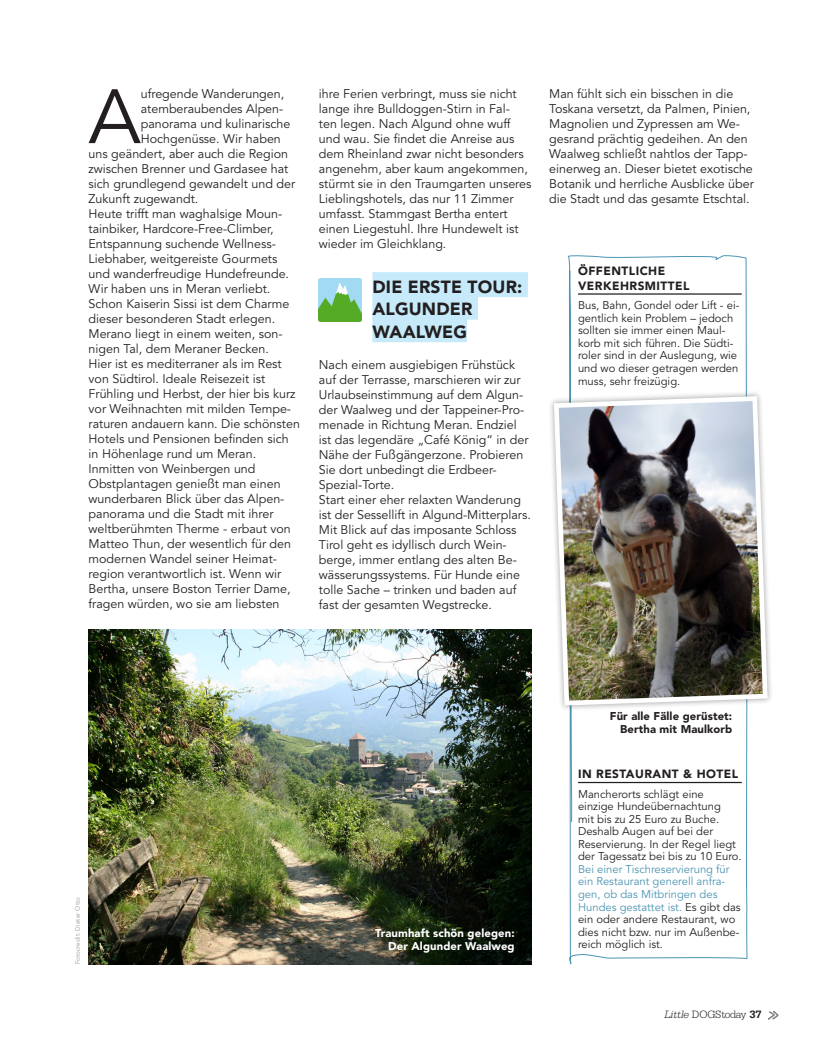
<style>
.page{position:relative;width:815px;height:1053px;background:#fff}
.page>*{position:absolute;margin:0;border:0;box-sizing:border-box;transform-origin:0 0}
._01_Lauftext{font:76px "Avenir LT Pro";color:#231f20}
._02_Zwiti_3{font:900 17.5px/22.5px "Avenir LT Pro";letter-spacing:.01em;color:#231f20}
._01_Lauftext-2{font:12.5px/15px "Avenir LT Pro";color:#231f20}
._07_Infokasten_Head{font:900 11.88px/15px "Avenir LT Pro";letter-spacing:.04em;color:#231f20}
._07_Infokasten_LT{font:11.25px/12.5px "Avenir LT Pro";color:#231f20}
._07_Infokasten_LT-2{font:11.25px/12.5px "Avenir LT Pro";color:#4c94b3}
.t1{font:900 11.25px/12.5px "Avenir LT Pro";letter-spacing:.01em;color:#fff;text-align:right}
.t2{font:900 11.25px/12.5px "Avenir LT Pro";letter-spacing:.01em;color:#231f20;text-align:right}
.t3{font:300 11.25px "Serifa Std";letter-spacing:-.025em;color:#231f20}
.t4{font:6.25px "Avenir LT Pro";letter-spacing:.02em;color:#939598}
.s1{color:#231f20}
.s2{font-style:italic}
.s3{font-weight:700}
</style>
<div class="page">
<img style="left:89px;top:629px;width:442px;height:335px">
<svg style="left:769px;top:1011px;width:10px;height:7px"></svg>
<div style="left:373px;top:272px;width:155px;height:25px;background:#c6eafa"></div>
<div style="left:372px;top:294px;width:106px;height:25px;background:#c6eafa"></div>
<div style="left:372px;top:317px;width:95px;height:25px;background:#c6eafa"></div>
<img style="left:319px;top:278px;width:42px;height:43px">
<svg style="left:568px;top:255px;width:180px;height:710px"></svg>
<hr style="left:578px;top:293px;width:164px;height:1px;background:#231f20">
<hr style="left:578px;top:781px;width:164px;height:2px;background:#231f20">
<div style="left:548px;top:390px;width:225px;height:321px;background:#fff"></div>
<img style="left:552px;top:394px;width:218px;height:314px">
<p class="_01_Lauftext" style="left:89px;top:72px;width:54px">A</p>
<p class="_01_Lauftext-2" style="left:141px;top:86px;width:145px">ufregende Wanderungen,</p>
<p class="_01_Lauftext-2" style="left:141px;top:101px;width:144px">atemberaubendes Alpen-</p>
<p class="_01_Lauftext-2" style="left:141px;top:116px;width:151px">panorama und kulinarische</p>
<p class="_01_Lauftext-2" style="left:141px;top:131px;width:142px">Hochgenüsse. Wir haben</p>
<p class="_01_Lauftext-2" style="left:89px;top:146px;width:201px">uns geändert, aber auch die Region</p>
<p class="_01_Lauftext-2" style="left:89px;top:161px;width:201px">zwischen Brenner und Gardasee hat</p>
<p class="_01_Lauftext-2" style="left:89px;top:176px;width:208px">sich grundlegend gewandelt und der</p>
<p class="_01_Lauftext-2" style="left:89px;top:191px;width:111px">Zukunft zugewandt.</p>
<p class="_01_Lauftext-2" style="left:89px;top:206px;width:195px">Heute trifft man waghalsige Moun-</p>
<p class="_01_Lauftext-2" style="left:89px;top:221px;width:187px">tainbiker, Hardcore-Free-Climber,</p>
<p class="_01_Lauftext-2" style="left:89px;top:236px;width:189px">Entspannung suchende Wellness-</p>
<p class="_01_Lauftext-2" style="left:89px;top:251px;width:190px">Liebhaber, weitgereiste Gourmets</p>
<p class="_01_Lauftext-2" style="left:89px;top:266px;width:202px">und wanderfreudige Hundefreunde.</p>
<p class="_01_Lauftext-2" style="left:89px;top:281px;width:183px">Wir haben uns in Meran verliebt.</p>
<p class="_01_Lauftext-2" style="left:89px;top:296px;width:202px">Schon Kaiserin Sissi ist dem Charme</p>
<p class="_01_Lauftext-2" style="left:89px;top:311px;width:188px">dieser besonderen Stadt erlegen.</p>
<p class="_01_Lauftext-2" style="left:89px;top:326px;width:195px">Merano liegt in einem weiten, son-</p>
<p class="_01_Lauftext-2" style="left:89px;top:341px;width:182px">nigen Tal, dem Meraner Becken.</p>
<p class="_01_Lauftext-2" style="left:89px;top:356px;width:195px">Hier ist es mediterraner als im Rest</p>
<p class="_01_Lauftext-2" style="left:89px;top:371px;width:178px">von Südtirol. Ideale Reisezeit ist</p>
<p class="_01_Lauftext-2" style="left:89px;top:386px;width:208px">Frühling und Herbst, der hier bis kurz</p>
<p class="_01_Lauftext-2" style="left:89px;top:401px;width:204px">vor Weihnachten mit milden Tempe-</p>
<p class="_01_Lauftext-2" style="left:89px;top:416px;width:213px">raturen andauern kann. Die schönsten</p>
<p class="_01_Lauftext-2" style="left:89px;top:431px;width:202px">Hotels und Pensionen befinden sich</p>
<p class="_01_Lauftext-2" style="left:89px;top:446px;width:169px">in Höhenlage rund um Meran.</p>
<p class="_01_Lauftext-2" style="left:89px;top:461px;width:204px">Inmitten von Weinbergen und Obstplantagen genießt man einen wunderbaren Blick über das Alpen&shy;panorama und die Stadt mit ihrer weltberühmten Therme - erbaut von Matteo Thun, der wesentlich für den modernen Wandel seiner Heimat&shy;region verantwortlich ist. Wenn wir Bertha, unsere Boston Terrier Dame, fragen würden, wo sie am liebsten</p>
<p class="_01_Lauftext-2" style="left:319px;top:86px;width:214px">ihre Ferien verbringt, muss sie nicht lange ihre Bulldoggen-Stirn in Fal-<br>ten legen. Nach Algund ohne wuff und wau. Sie findet die Anreise aus dem Rheinland zwar nicht besonders angenehm, aber kaum angekommen, stürmt sie in den Traumgarten unseres Lieblingshotels, das nur 11 Zimmer umfasst. Stammgast Bertha entert einen Liegestuhl. Ihre Hundewelt ist wieder im Gleichklang.</p>
<p class="_02_Zwiti_3" style="left:372px;top:275px;width:152px">DIE ERSTE TOUR:<br>ALGUNDER<br>WAALWEG</p>
<p class="_01_Lauftext-2" style="left:319px;top:357px;width:211px">Nach einem ausgiebigen Frühstück auf der Terrasse, marschieren wir zur Urlaubseinstimmung auf dem Algun&shy;der Waalweg und der Tappeiner-Pro&shy;menade in Richtung Meran. Endziel ist das legendäre „Café König“ in der Nähe der Fußgängerzone. Probieren Sie dort unbedingt die Erdbeer-Spezial-Torte.</p>
<p class="_01_Lauftext-2" style="left:319px;top:492px;width:213px">Start einer eher relaxten Wanderung ist der Sessellift in Algund-Mitterplars.<br>Mit Blick auf das imposante Schloss Tirol geht es idyllisch durch Wein&shy;berge, immer entlang des alten Be&shy;wässerungssystems. Für Hunde eine tolle Sache – trinken und baden auf fast der gesamten Wegstrecke.</p>
<p class="_01_Lauftext-2" style="left:549px;top:86px;width:206px">Man fühlt sich ein bisschen in die Toskana versetzt, da Palmen, Pinien, Magnolien und Zypressen am We&shy;gesrand prächtig gedeihen. An den Waalweg schließt nahtlos der Tapp&shy;einerweg an. Dieser bietet exotische Botanik und herrliche Ausblicke über die Stadt und das gesamte Etschtal.</p>
<p class="_07_Infokasten_Head" style="left:578px;top:263px;width:113px">ÖFFENTLICHE<br>VERKEHRSMITTEL</p>
<p class="_07_Infokasten_LT" style="left:578px;top:299px;width:163px">Bus, Bahn, Gondel oder Lift - ei&shy;gentlich kein Problem – jedoch sollten sie immer einen Maul&shy;korb mit sich führen. Die Südti&shy;roler sind in der Auslegung, wie und wo dieser getragen werden muss, sehr freizügig.</p>
<p class="t4" style="left:74px;top:964px;width:69px;rotate:-90deg">Fotocredit: Dieter Otto</p>
<p class="t1" style="left:375px;top:927px;width:141px">Traumhaft schön gelegen:<br>Der Algunder Waalweg</p>
<p class="t2" style="left:610px;top:709px;width:124px">Für alle Fälle gerüstet:<br>Bertha mit Maulkorb</p>
<p class="_07_Infokasten_Head" style="left:578px;top:766px;width:162px">IN RESTAURANT &amp; HOTEL</p>
<p class="_07_Infokasten_LT" style="left:578px;top:788px;width:165px">Mancherorts schlägt eine einzige Hundeübernachtung<br>mit bis zu 25 Euro zu Buche.<br>Deshalb Augen auf bei der<br>Reservierung. In der Regel liegt der Tagessatz bei bis zu 10 Euro.</p>
<p class="_07_Infokasten_LT-2" style="left:578px;top:863px;width:164px">Bei einer Tischreservierung für ein Restaurant generell anfra&shy;gen, ob das Mitbringen des<br>Hundes gestattet ist. <span class="s1">Es gibt das ein oder andere Restaurant, wo dies nicht bzw. nur im Außenbe&shy;reich möglich ist.</span></p>
<p class="t3" style="left:664px;top:1007px;width:99px"><span class="s2">Little</span> DOGStoday <span class="s3">37</span></p>
</div>
